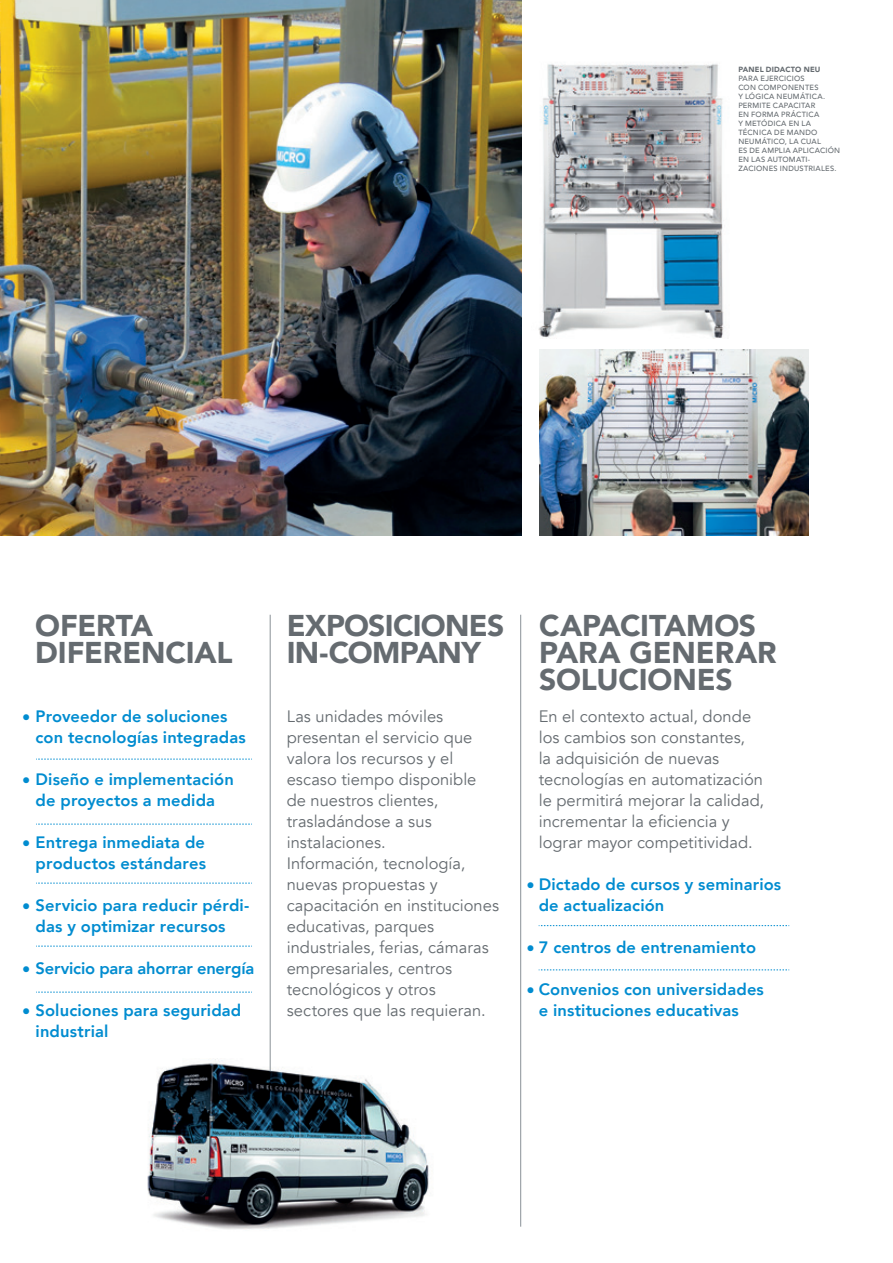
<style>
.page{position:relative;width:893px;height:1263px;background:#fff}
.page>*{position:absolute;margin:0;border:0;box-sizing:border-box;transform-origin:0 0}
.t1{font:900 30px/27px "Avenir";letter-spacing:-.01em;color:#656b70}
.t2{font:16.5px/21px "Avenir";color:#656b70}
.t3{font:800 16.5px/21px "Avenir";letter-spacing:.01em;color:#008cd0}
.t4{font:800 16.5px "Avenir";letter-spacing:-.01em;color:#008cd0}
.t5{font:500 7.5px/9px "Avenir";letter-spacing:.025em;color:#656b70}
.t6{font:900 7.5px "Avenir";letter-spacing:.02em;color:#656b70}
.s1{font-weight:400}
</style>
<div class="page">
<img style="left:538px;top:64px;width:196px;height:286px">
<hr style="left:892px;top:0;width:1px;height:1263px;background:#eff0f0">
<img style="left:147px;top:1058px;width:282px;height:172px">
<hr style="left:520px;top:615px;width:1px;height:612px;background:#899197">
<hr style="left:270px;top:615px;width:1px;height:456px;background:#899197">
<svg style="left:36px;top:759px;width:216px;height:1px"></svg>
<svg style="left:36px;top:824px;width:216px;height:1px"></svg>
<svg style="left:36px;top:883px;width:216px;height:1px"></svg>
<svg style="left:36px;top:946px;width:216px;height:1px"></svg>
<svg style="left:36px;top:992px;width:216px;height:1px"></svg>
<svg style="left:539px;top:925px;width:250px;height:1px"></svg>
<svg style="left:539px;top:969px;width:250px;height:1px"></svg>
<img style="left:0;top:0;width:521px;height:536px">
<img style="left:539px;top:350px;width:269px;height:186px">
<p class="t6" style="left:738px;top:63px;width:84px">PANEL DIDACTO NEU</p>
<p class="t5" style="left:738px;top:73px;width:103px">PARA EJERCICIOS<br>CON COMPONENTES<br>Y LÓGICA NEUMÁTICA.<br>PERMITE CAPACITAR<br>EN FORMA PRÁCTICA<br>Y METÓDICA EN LA<br>TÉCNICA DE MANDO<br>NEUMÁTICO, LA CUAL<br>ES DE AMPLIA APLICACIÓN<br>EN LAS AUTOMATI-<br>ZACIONES INDUSTRIALES.</p>
<h1 class="t1" style="left:35px;top:611px;width:199px">OFERTA<br>DIFERENCIAL</h1>
<h1 class="t1" style="left:539px;top:611px;width:239px">CAPACITAMOS<br>PARA GENERAR<br>SOLUCIONES</h1>
<h1 class="t1" style="left:287px;top:611px;width:219px">EXPOSICIONES<br>IN-COMPANY</h1>
<p class="t3" style="left:36px;top:705px;width:212px;text-indent:-14px"><span class="s1">•</span> Proveedor de soluciones con tecnologías integradas</p>
<p class="t3" style="left:22px;top:768px;width:213px;text-align:center"><span class="s1">•</span> Diseño e implementación de proyectos a medida</p>
<p class="t3" style="left:22px;top:831px;width:186px;text-align:right"><span class="s1">•</span> Entrega inmediata de productos estándares</p>
<p class="t3" style="left:36px;top:894px;width:215px;text-indent:-14px"><span class="s1">•</span> Servicio para reducir pérdi&shy;das y optimizar recursos</p>
<p class="t4" style="left:22px;top:955px;width:234px"><span class="s1">•</span> Servicio para ahorrar energía</p>
<p class="t3" style="left:36px;top:999px;width:207px;text-indent:-14px"><span class="s1">•</span> Soluciones para seguridad industrial</p>
<p class="t2" style="left:287px;top:706px;width:214px">Las unidades móviles presentan el servicio que valora los recursos y el escaso tiempo disponible de nuestros clientes, trasladándose a sus instalaciones.<br>Información, tecnología, nuevas propuestas y capacitación en instituciones educativas, parques industriales, ferias, cámaras empresariales, centros tecnológicos y otros sectores que las requieran.</p>
<p class="t2" style="left:539px;top:706px;width:227px">En el contexto actual, donde los cambios son constantes,<br>la adquisición de nuevas tecnologías en automatización le permitirá mejorar la calidad, incrementar la eficiencia y lograr mayor competitividad.</p>
<p class="t3" style="left:539px;top:873px;width:244px;text-indent:-12px"><span class="s1">•</span> Dictado de cursos y seminarios de actualización</p>
<p class="t3" style="left:526px;top:936px;width:231px"><span class="s1">•</span> 7 centros de entrenamiento</p>
<p class="t3" style="left:539px;top:978px;width:227px;text-indent:-12px"><span class="s1">•</span> Convenios con universidades e instituciones educativas</p>
</div>
